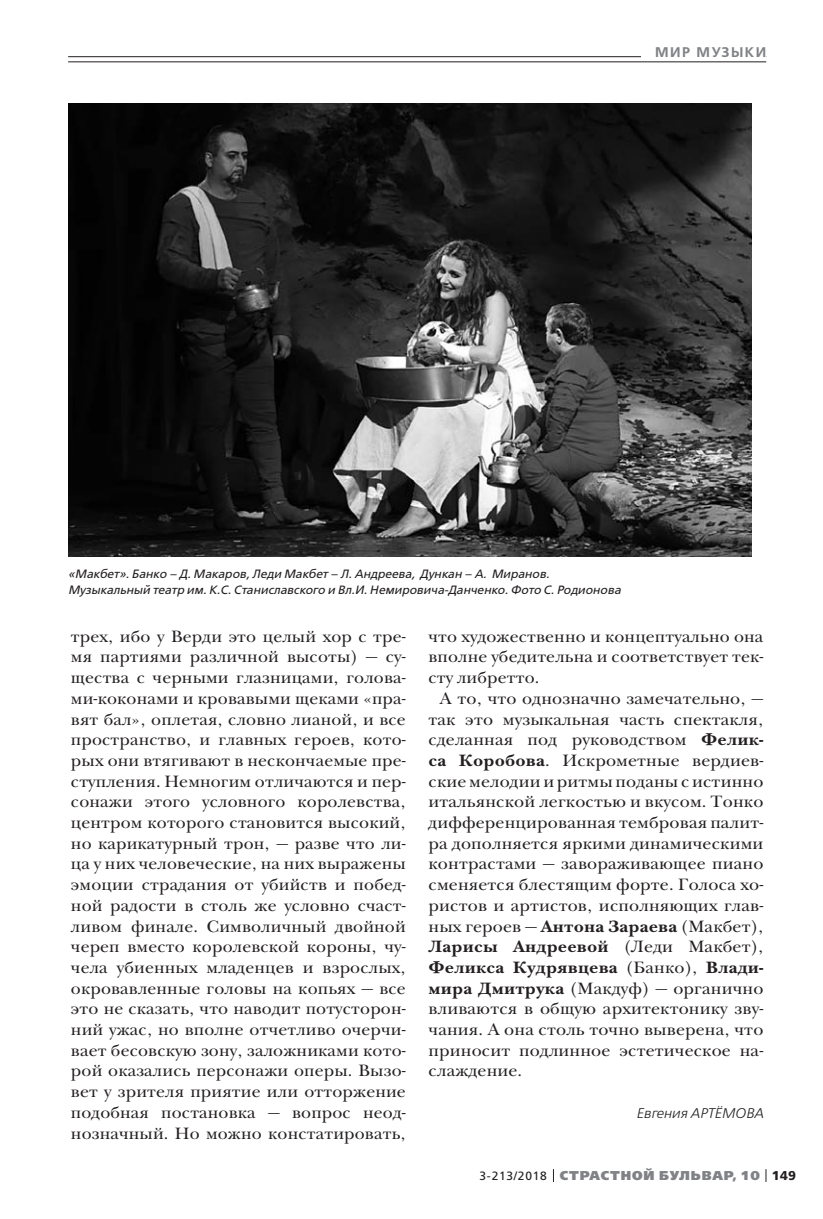
<style>
.page{position:relative;width:823px;height:1219px;background:#fff}
.page>*{position:absolute;margin:0;border:0;box-sizing:border-box;transform-origin:0 0}
.t1{font:17px/20.6px "New Baskerville ITC";letter-spacing:.01em;color:#231f20;text-align:justify}
.t2{font:17px/20.6px "New Baskerville ITC";letter-spacing:.01em;color:#231f20;text-align:justify;scale:1.04 1}
.t3{font:italic 300 14px "Free Set";letter-spacing:.005em;color:#231f20}
.t4{font:600 14px "Free Set";letter-spacing:.11em;color:#808285}
.t5{font:800 12.8px "Free Set";letter-spacing:.07em;color:#808285}
.t6{font:italic 12px/16px "Free Set";color:#231f20}
.s1{font-weight:700}
.s2{font-weight:400;font-size:12px;color:#231f20}
.s3{font-weight:700;color:#231f20}
</style>
<div class="page">
<svg style="left:765px;top:1169px;width:1px;height:13px"></svg>
<hr style="left:68px;top:56px;width:697px;height:1px;background:#231f20">
<div style="left:641px;top:41px;width:124px;height:21px;background:#fff"></div>
<hr style="left:68px;top:62px;width:697px;height:1px;background:#231f20">
<img style="left:68px;top:103px;width:682px;height:453px">
<p class="t4" style="left:654px;top:45px;width:112px">МИР МУЗЫКИ</p>
<p class="t6" style="left:68px;top:567px;width:554px">«Макбет». Банко – Д. Макаров, Леди Макбет – Л. Андреева, Дункан – А. Миранов.<br>Музыкальный театр им. К.С. Станиславского и Вл.И. Немировича-Данченко. Фото С. Родионова</p>
<p class="t1" style="left:71px;top:627px;width:336px">трех, ибо у Верди это целый хор с тре&shy;мя партиями различной высоты) — су&shy;щества с черными глазницами, голова&shy;ми-коконами и кровавыми щеками «пра&shy;вят бал», оплетая, словно лианой, и все пространство, и главных героев, кото&shy;рых они втягивают в нескончаемые пре&shy;ступления. Немногим отличаются и пер&shy;сонажи этого условного королевства, центром которого становится высокий, но карикатурный трон, — разве что ли&shy;ца у них человеческие, на них выражены эмоции страдания от убийств и побед&shy;ной радости в столь же условно счаст&shy;ливом финале. Символичный двойной череп вместо королевской короны, чу&shy;чела убиенных младенцев и взрослых, окровавленные головы на копьях — все это не сказать, что наводит потусторон&shy;ний ужас, но вполне отчетливо очерчи&shy;вает бесовскую зону, заложниками кото&shy;рой оказались персонажи оперы. Вызо&shy;вет у зрителя приятие или отторжение подобная постановка — вопрос неод&shy;нозначный. Но можно констатировать,</p>
<p class="t1" style="left:428px;top:627px;width:336px">что художественно и концептуально она вполне убедительна и соответствует тек&shy;сту либретто.</p>
<p class="t2" style="left:428px;top:690px;width:323px;text-indent:11px">А то, что однозначно замечательно, — так это музыкальная часть спектакля, сделанная под руководством <span class="s1">Фелик&shy;са Коробова</span>. Искрометные вердиев&shy;ские мелодии и ритмы поданы с истинно итальянской легкостью и вкусом. Тонко дифференцированная тембровая палит&shy;ра дополняется яркими динамическими контрастами — завораживающее пиано сменяется блестящим форте. Голоса хо&shy;ристов и артистов, исполняющих глав&shy;ных героев — <span class="s1">Антона Зараева</span> (Макбет), <span class="s1">Ларисы Андреевой</span> (Леди Макбет), <span class="s1">Феликса Кудрявцева</span> (Банко), <span class="s1">Влади&shy;мира Дмитрука</span> (Макдуф) — органично вливаются в общую архитектонику зву&shy;чания. А она столь точно выверена, что приносит подлинное эстетическое на&shy;слаждение.</p>
<p class="t3" style="left:635px;top:1106px;width:129px">Евгения АРТЁМОВА</p>
<p class="t5" style="left:479px;top:1169px;width:318px"><span class="s2">3-213/2018</span> СТРАСТНОЙ БУЛЬВАР, 10 <span class="s3">149</span></p>
</div>
